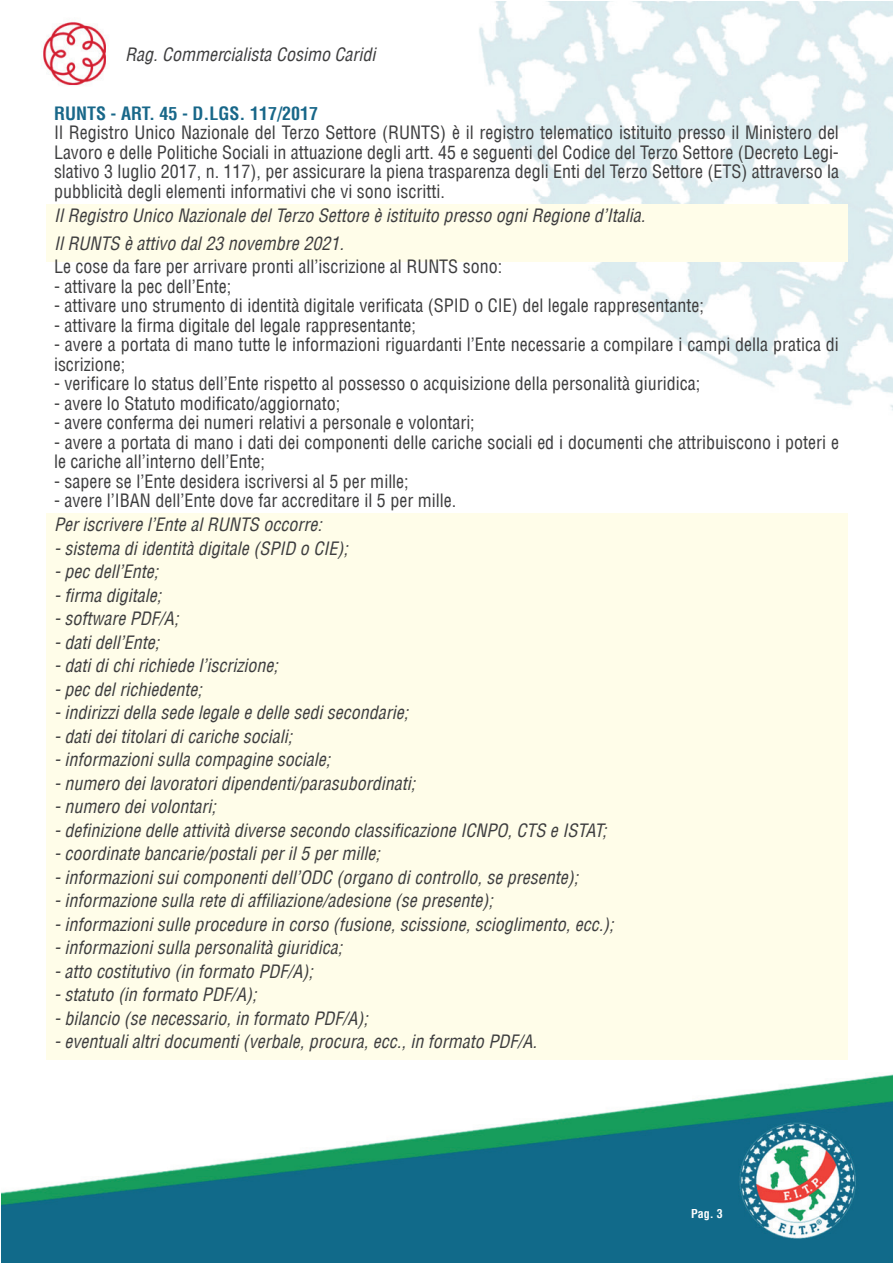
<style>
.page{position:relative;width:893px;height:1263px;background:#fff}
.page>*{position:absolute;margin:0;border:0;box-sizing:border-box;transform-origin:0 0}
.t1{font:condensed 18px/19.5px "Helvetica LT";color:#3e3e3f}
.t2{font:italic condensed 18px/28px "Helvetica LT";color:#3e3e3f}
.t3{font:700 condensed 18px "Helvetica LT";color:#186789}
.t4{font:700 condensed 12px "Helvetica LT";color:#fff}
</style>
<div class="page">
<img style="left:2px;top:2px;width:891px;height:1261px">
<div style="left:45px;top:204px;width:802px;height:29px;background:#fffde9"></div>
<div style="left:45px;top:232px;width:802px;height:29px;background:#fffde9"></div>
<div style="left:45px;top:513px;width:802px;height:30px;background:#fffde9"></div>
<div style="left:45px;top:537px;width:802px;height:29px;background:#fffde9"></div>
<div style="left:45px;top:560px;width:802px;height:30px;background:#fffde9"></div>
<div style="left:45px;top:584px;width:802px;height:29px;background:#fffde9"></div>
<div style="left:45px;top:607px;width:802px;height:30px;background:#fffde9"></div>
<div style="left:45px;top:631px;width:802px;height:29px;background:#fffde9"></div>
<div style="left:45px;top:654px;width:802px;height:30px;background:#fffde9"></div>
<div style="left:45px;top:678px;width:802px;height:29px;background:#fffde9"></div>
<div style="left:45px;top:701px;width:802px;height:30px;background:#fffde9"></div>
<div style="left:45px;top:725px;width:802px;height:29px;background:#fffde9"></div>
<div style="left:45px;top:748px;width:802px;height:30px;background:#fffde9"></div>
<div style="left:45px;top:772px;width:802px;height:29px;background:#fffde9"></div>
<div style="left:45px;top:795px;width:802px;height:30px;background:#fffde9"></div>
<div style="left:45px;top:819px;width:802px;height:29px;background:#fffde9"></div>
<div style="left:45px;top:842px;width:802px;height:30px;background:#fffde9"></div>
<div style="left:45px;top:866px;width:802px;height:30px;background:#fffde9"></div>
<div style="left:45px;top:889px;width:802px;height:30px;background:#fffde9"></div>
<div style="left:45px;top:913px;width:802px;height:30px;background:#fffde9"></div>
<div style="left:45px;top:936px;width:802px;height:30px;background:#fffde9"></div>
<div style="left:45px;top:960px;width:802px;height:30px;background:#fffde9"></div>
<div style="left:45px;top:983px;width:802px;height:30px;background:#fffde9"></div>
<div style="left:45px;top:1007px;width:802px;height:30px;background:#fffde9"></div>
<div style="left:45px;top:1030px;width:802px;height:30px;background:#fffde9"></div>
<p class="t2" style="left:125px;top:40px;width:252px">Rag. Commercialista Cosimo Caridi</p>
<p class="t3" style="left:54px;top:102px;width:266px">RUNTS - ART. 45 - D.LGS. 117/2017</p>
<p class="t1" style="left:54px;top:123px;width:786px;text-align:justify">Il Registro Unico Nazionale del Terzo Settore (RUNTS) è il registro telematico istituito presso il Ministero del Lavoro e delle Politiche Sociali in attuazione degli artt. 45 e seguenti del Codice del Terzo Settore (Decreto Legi&shy;slativo 3 luglio 2017, n. 117), per assicurare la piena trasparenza degli Enti del Terzo Settore (ETS) attraverso la pubblicità degli elementi informativi che vi sono iscritti.</p>
<p class="t2" style="left:54px;top:201px;width:593px">Il Registro Unico Nazionale del Terzo Settore è istituito presso ogni Regione d’Italia.<br>Il RUNTS è attivo dal 23 novembre 2021.</p>
<p class="t1" style="left:54px;top:257px;width:450px">Le cose da fare per arrivare pronti all’iscrizione al RUNTS sono:</p>
<p class="t1" style="left:54px;top:276px;width:179px">- attivare la pec dell’Ente;</p>
<p class="t1" style="left:54px;top:296px;width:651px">- attivare uno strumento di identità digitale verificata (SPID o CIE) del legale rappresentante;</p>
<p class="t1" style="left:54px;top:315px;width:363px">- attivare la firma digitale del legale rappresentante;</p>
<p class="t1" style="left:54px;top:335px;width:786px">- avere a portata di mano tutte le informazioni riguardanti l’Ente necessarie a compilare i campi della pratica di iscrizione;</p>
<p class="t1" style="left:54px;top:374px;width:648px">- verificare lo status dell’Ente rispetto al possesso o acquisizione della personalità giuridica;</p>
<p class="t1" style="left:54px;top:393px;width:288px">- avere lo Statuto modificato/aggiornato;</p>
<p class="t1" style="left:54px;top:413px;width:422px">- avere conferma dei numeri relativi a personale e volontari;</p>
<p class="t1" style="left:54px;top:432px;width:786px">- avere a portata di mano i dati dei componenti delle cariche sociali ed i documenti che attribuiscono i poteri e le cariche all’interno dell’Ente;</p>
<p class="t1" style="left:54px;top:471px;width:356px">- sapere se l’Ente desidera iscriversi al 5 per mille;</p>
<p class="t1" style="left:54px;top:491px;width:404px">- avere l’IBAN dell’Ente dove far accreditare il 5 per mille.</p>
<p class="t2" style="left:54px;top:510px;width:269px">Per iscrivere l’Ente al RUNTS occorre:</p>
<p class="t2" style="left:54px;top:534px;width:295px">- sistema di identità digitale (SPID o CIE);</p>
<p class="t2" style="left:54px;top:557px;width:106px">- pec dell’Ente;</p>
<p class="t2" style="left:54px;top:581px;width:109px">- firma digitale;</p>
<p class="t2" style="left:54px;top:604px;width:126px">- software PDF/A;</p>
<p class="t2" style="left:54px;top:628px;width:107px">- dati dell’Ente;</p>
<p class="t2" style="left:54px;top:651px;width:225px">- dati di chi richiede l’iscrizione;</p>
<p class="t2" style="left:54px;top:675px;width:149px">- pec del richiedente;</p>
<p class="t2" style="left:54px;top:698px;width:356px">- indirizzi della sede legale e delle sedi secondarie;</p>
<p class="t2" style="left:54px;top:722px;width:240px">- dati dei titolari di cariche sociali;</p>
<p class="t2" style="left:54px;top:745px;width:278px">- informazioni sulla compagine sociale;</p>
<p class="t2" style="left:54px;top:769px;width:363px">- numero dei lavoratori dipendenti/parasubordinati;</p>
<p class="t2" style="left:54px;top:792px;width:163px">- numero dei volontari;</p>
<p class="t2" style="left:54px;top:816px;width:554px">- definizione delle attività diverse secondo classificazione ICNPO, CTS e ISTAT;</p>
<p class="t2" style="left:54px;top:839px;width:327px">- coordinate bancarie/postali per il 5 per mille;</p>
<p class="t2" style="left:54px;top:863px;width:526px">- informazioni sui componenti dell’ODC (organo di controllo, se presente);</p>
<p class="t2" style="left:54px;top:886px;width:440px">- informazione sulla rete di affiliazione/adesione (se presente);</p>
<p class="t2" style="left:54px;top:910px;width:561px">- informazioni sulle procedure in corso (fusione, scissione, scioglimento, ecc.);</p>
<p class="t2" style="left:54px;top:933px;width:290px">- informazioni sulla personalità giuridica;</p>
<p class="t2" style="left:54px;top:957px;width:260px">- atto costitutivo (in formato PDF/A);</p>
<p class="t2" style="left:54px;top:980px;width:204px">- statuto (in formato PDF/A);</p>
<p class="t2" style="left:54px;top:1004px;width:315px">- bilancio (se necessario, in formato PDF/A);</p>
<p class="t2" style="left:54px;top:1027px;width:484px">- eventuali altri documenti (verbale, procura, ecc., in formato PDF/A.</p>
<p class="t4" style="left:691px;top:1206px;width:33px">Pag. 3</p>
</div>
